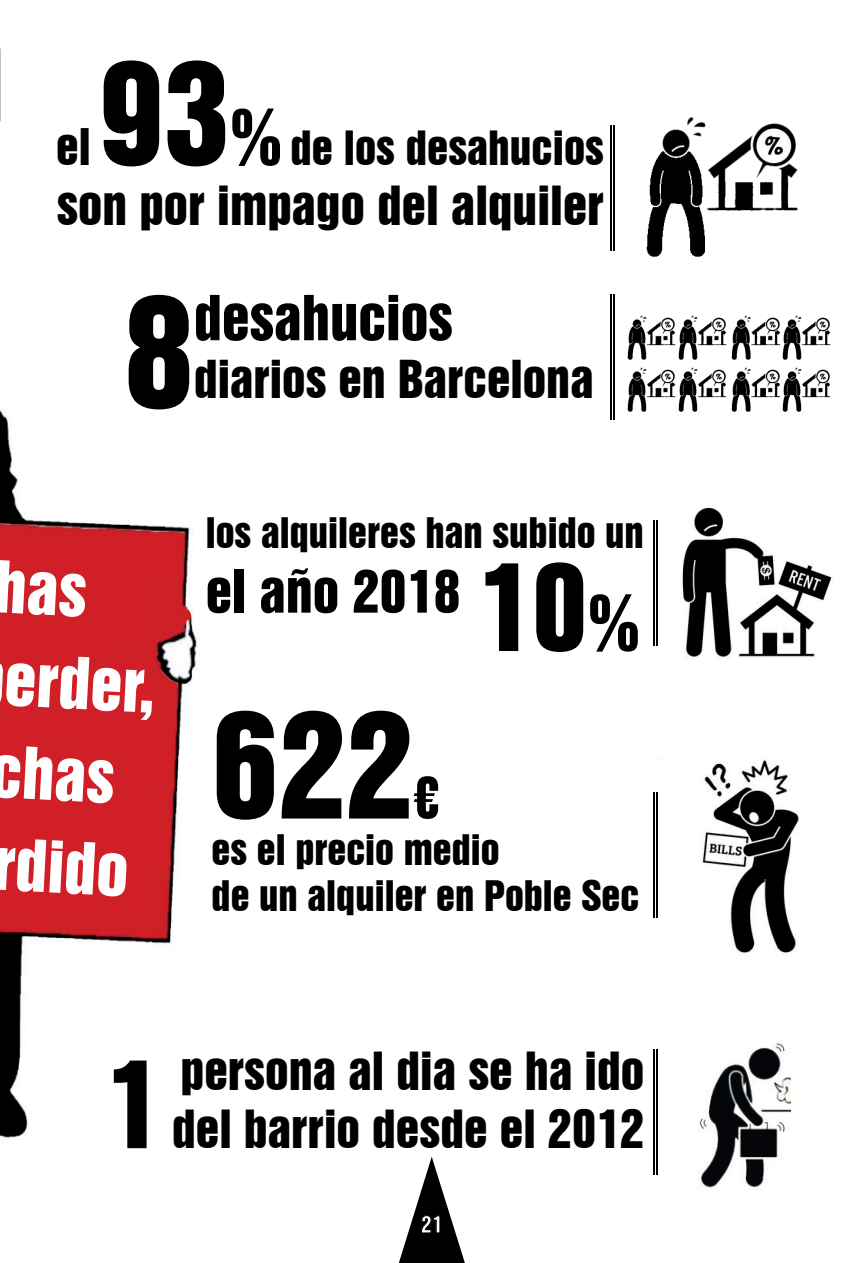
<style>
.page{position:relative;width:851px;height:1263px;background:#fff}
.page>*{position:absolute;margin:0;border:0;box-sizing:border-box;transform-origin:0 0}
.t1{font:141.45px "Swiss 921 BT Regular A";color:#000}
.t2{font:134.7px "Swiss 921 BT Regular A";color:#000}
.t3{font:110.55px "Swiss 921 BT Regular A";color:#000}
.t4{font:65.1px/92.2px "Swiss 921 BT Regular A";color:#fff}
.t5{font:56.55px "Swiss 921 BT Regular A";color:#000}
.t6{font:53.85px "Swiss 921 BT Regular A";color:#000}
.t7{font:52.95px "Swiss 921 BT Regular A";color:#000}
.t8{font:49.5px "Swiss 921 BT Regular A";color:#000}
.t9{font:48.3px/57.9px "Swiss 921 BT Regular A";color:#000}
.t10{font:48px "Swiss 921 BT Regular A";color:#000}
.t11{font:43.35px "Swiss 921 BT Regular A";color:#000}
.t12{font:38.55px/46.3px "Swiss 921 BT Regular A";color:#000}
.t13{font:21.6px "Swiss 921 BT Regular A";color:#fff}
.s1{font-size:46.35px}
.s2{font-size:130.95px}
.s3{font-size:70.95px}
</style>
<div class="page">
<svg style="left:399px;top:1157px;width:66px;height:106px"></svg>
<img style="left:0;top:410px;width:199px;height:728px">
<hr style="left:613px;top:126px;width:1px;height:125px;background:#000">
<hr style="left:610px;top:126px;width:1px;height:125px;background:#000">
<hr style="left:613px;top:295px;width:1px;height:125px;background:#000">
<hr style="left:610px;top:295px;width:1px;height:125px;background:#000">
<hr style="left:655px;top:520px;width:2px;height:125px;background:#000">
<hr style="left:652px;top:520px;width:2px;height:125px;background:#000">
<hr style="left:655px;top:792px;width:2px;height:125px;background:#000">
<hr style="left:652px;top:792px;width:2px;height:125px;background:#000">
<hr style="left:655px;top:1050px;width:2px;height:125px;background:#000">
<hr style="left:652px;top:1050px;width:2px;height:125px;background:#000">
<img style="left:682px;top:507px;width:150px;height:150px">
<img style="left:646px;top:117px;width:152px;height:140px">
<img style="left:627px;top:315px;width:100px;height:45px">
<img style="left:731px;top:315px;width:100px;height:45px">
<img style="left:627px;top:367px;width:100px;height:45px">
<img style="left:731px;top:367px;width:100px;height:45px">
<img style="left:702px;top:760px;width:97px;height:193px">
<img style="left:699px;top:1043px;width:91px;height:145px">
<p class="t11" style="left:56px;top:120px;width:549px"><span class="s1">el</span> <span class="s2">93</span><span class="s3">%</span> de los desahucios</p>
<p class="t8" style="left:57px;top:173px;width:548px">son por impago del alquiler</p>
<h1 class="t1" style="left:123px;top:260px;width:72px">8</h1>
<h3 class="t5" style="left:194px;top:281px;width:260px">desahucios</h3>
<p class="t10" style="left:194px;top:348px;width:401px">diarios en Barcelona</p>
<h3 class="t4" style="left:-3px;top:540px;width:168px;rotate:3deg">has erder, chas rdido</h3>
<p class="t12" style="left:206px;top:509px;width:439px">los alquileres han subido un</p>
<h3 class="t6" style="left:206px;top:556px;width:256px">el año 2018</h3>
<h3 class="t3" style="left:476px;top:535px;width:165px">10<span class="s3">%</span></h3>
<h2 class="t2" style="left:211px;top:677px;width:203px">622</h2>
<h3 class="t7" style="left:413px;top:763px;width:28px">€</h3>
<p class="t12" style="left:211px;top:826px;width:429px">es el precio medio<br>de un alquiler en Poble Sec</p>
<h3 class="t3" style="left:105px;top:1032px;width:57px">1</h3>
<p class="t9" style="left:172px;top:1042px;width:474px">persona al dia se ha ido del barrio desde el 2012</p>
<p class="t13" style="left:421px;top:1210px;width:23px">21</p>
</div>
